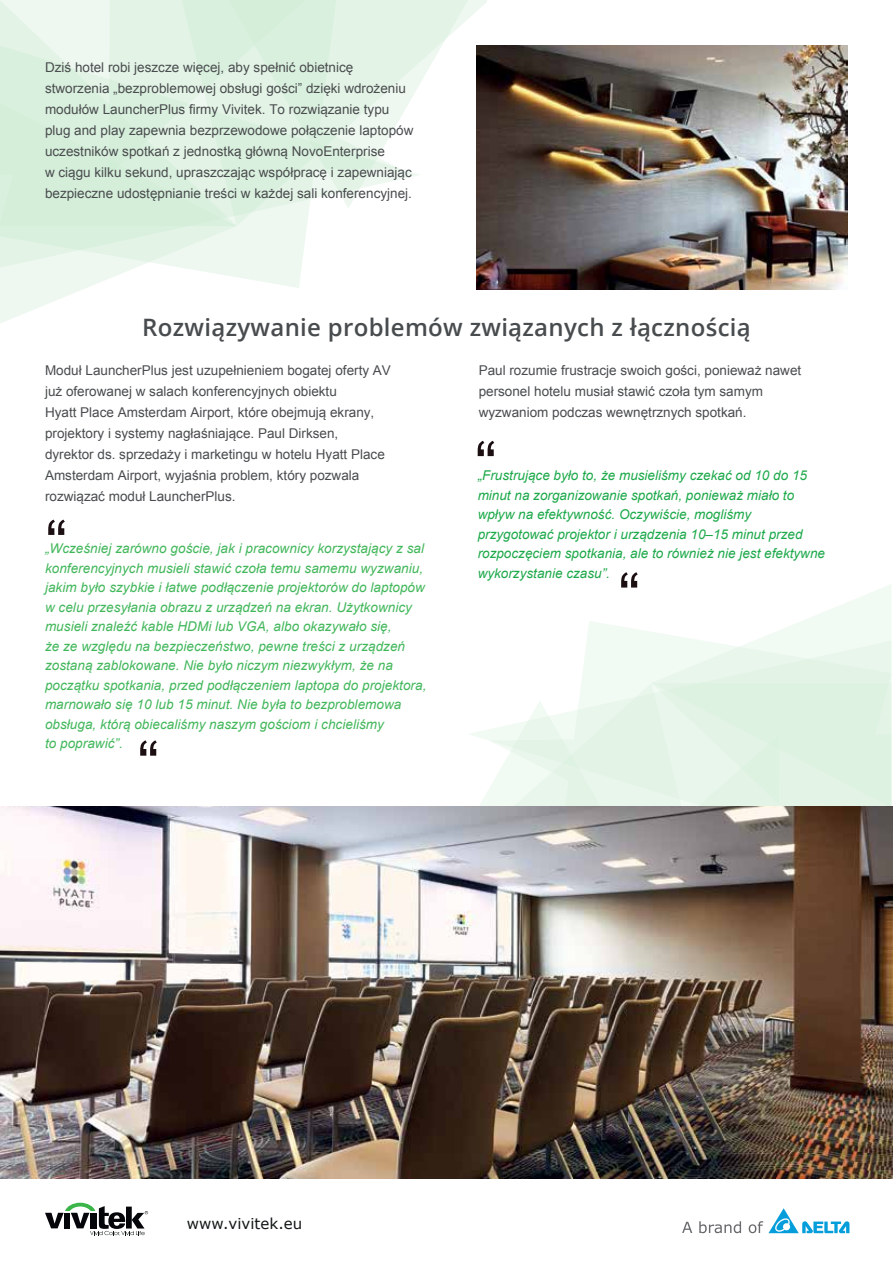
<style>
.page{position:relative;width:893px;height:1263px;background:#fff}
.page>*{position:absolute;margin:0;border:0;box-sizing:border-box;transform-origin:0 0}
.t1{font:600 24px "Open Sans";letter-spacing:.01em;color:#494c4e}
.t2{font:15px "Verdana";color:#121617}
.t3{font:13.5px/21px "Arial";color:#494c4e}
.t4{font:italic 13.5px/19.5px "Arial";letter-spacing:.005em;color:#42b75b}
.t5{font:italic 13.5px/19.5px "Arial";color:#1da94a}
</style>
<div class="page">
<svg style="left:803px;top:585px;width:88px;height:36px;fill:#f2faf4"></svg>
<svg style="left:489px;top:621px;width:402px;height:185px"></svg>
<img style="left:0;top:806px;width:893px;height:372px">
<svg style="left:0;top:288px;width:85px;height:35px;fill:#eef8f0"></svg>
<svg style="left:399px;top:0;width:87px;height:226px"></svg>
<svg style="left:399px;top:44px;width:22px;height:182px"></svg>
<svg style="left:0;top:0;width:399px;height:288px;background:#e3f3e6"></svg>
<img style="left:477px;top:45px;width:371px;height:245px">
<svg style="left:48px;top:520px;width:17px;height:15px"></svg>
<svg style="left:140px;top:740px;width:17px;height:16px"></svg>
<svg style="left:478px;top:441px;width:16px;height:15px"></svg>
<svg style="left:621px;top:572px;width:17px;height:15px"></svg>
<svg style="left:682px;top:1222px;width:10px;height:11px"></svg>
<svg style="left:699px;top:1221px;width:42px;height:12px"></svg>
<svg style="left:749px;top:1208px;width:100px;height:25px"></svg>
<svg style="left:45px;top:1203px;width:103px;height:32px"></svg>
<p class="t3" style="left:45px;top:56px;width:370px">Dziś hotel robi jeszcze więcej, aby spełnić obietnicę stworzenia „bezproblemowej obsługi gości” dzięki wdrożeniu modułów LauncherPlus firmy Vivitek. To rozwiązanie typu plug and play zapewnia bezprzewodowe połączenie laptopów uczestników spotkań z jednostką główną NovoEnterprise<br>w ciągu kilku sekund, upraszczając współpracę i zapewniając bezpieczne udostępnianie treści w każdej sali konferencyjnej.</p>
<h1 class="t1" style="left:142px;top:311px;width:610px">Rozwiązywanie problemów związanych z łącznością</h1>
<p class="t3" style="left:45px;top:360px;width:347px">Moduł LauncherPlus jest uzupełnieniem bogatej oferty AV już oferowanej w salach konferencyjnych obiektu<br>Hyatt Place Amsterdam Airport, które obejmują ekrany, projektory i systemy nagłaśniające. Paul Dirksen,<br>dyrektor ds. sprzedaży i marketingu w hotelu Hyatt Place Amsterdam Airport, wyjaśnia problem, który pozwala rozwiązać moduł LauncherPlus.</p>
<p class="t4" style="left:45px;top:539px;width:383px">„Wcześniej zarówno goście, jak i pracownicy korzystający z sal konferencyjnych musieli stawić czoła temu samemu wyzwaniu, jakim było szybkie i łatwe podłączenie projektorów do laptopów w celu przesyłania obrazu z urządzeń na ekran. Użytkownicy musieli znaleźć kable HDMi lub VGA, albo okazywało się,<br>że ze względu na bezpieczeństwo, pewne treści z urządzeń zostaną zablokowane. Nie było niczym niezwykłym, że na początku spotkania, przed podłączeniem laptopa do projektora, marnowało się 10 lub 15 minut. Nie była to bezproblemowa obsługa, którą obiecaliśmy naszym gościom i chcieliśmy<br>to poprawić”.</p>
<p class="t3" style="left:479px;top:360px;width:324px">Paul rozumie frustracje swoich gości, ponieważ nawet personel hotelu musiał stawić czoła tym samym wyzwaniom podczas wewnętrznych spotkań.</p>
<p class="t5" style="left:478px;top:466px;width:349px">„Frustrujące było to, że musieliśmy czekać od 10 do 15 minut na zorganizowanie spotkań, ponieważ miało to wpływ na efektywność. Oczywiście, mogliśmy przygotować projektor i urządzenia 10–15 minut przed rozpoczęciem spotkania, ale to również nie jest efektywne wykorzystanie czasu”.</p>
<p class="t2" style="left:187px;top:1214px;width:117px">www.vivitek.eu</p>
</div>
